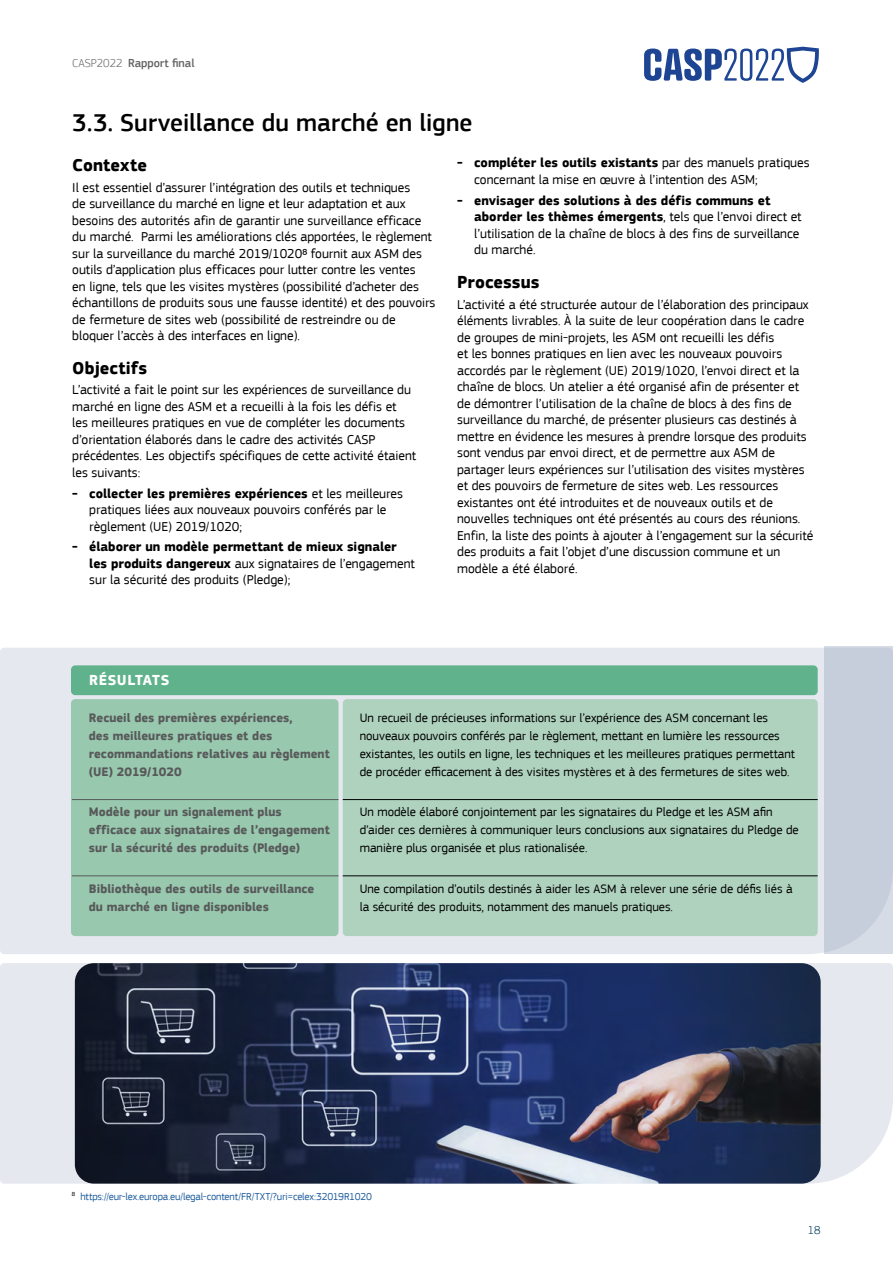
<style>
.page{position:relative;width:893px;height:1263px;background:#fff}
.page>*{position:absolute;margin:0;border:0;box-sizing:border-box;transform-origin:0 0}
.t1{font:500 25.5px "EC Square Sans Pro";color:#000}
.t2{font:700 18px "EC Square Sans Pro";letter-spacing:.005em;color:#000}
.t3{font:700 15px "EC Square Sans Pro";letter-spacing:.035em;color:#fff}
.t4{font:13.5px/16.5px "EC Square Sans Pro";color:#000}
.t5{font:700 13.5px/16.5px "EC Square Sans Pro";color:#000}
.t6{font:12.75px/18px "EC Square Sans Pro";color:#000}
.t7{font:700 12.75px/18px "EC Square Sans Pro";color:#58595b}
.t8{font:500 12px "EC Square Sans Pro";color:#636466}
.t9{font:300 12px "EC Square Sans Pro";color:#02405d}
.t10{font:10.5px "EC Square Sans Pro";letter-spacing:-.02em;color:#215e9e}
.s1{font-weight:300}
.s2{font-weight:700}
.s3{font-weight:400}
</style>
<div class="page">
<div style="left:0;top:648px;width:824px;height:306px;background:#e6e8ef"></div>
<div style="left:71px;top:699px;width:267px;height:237px;background:#98c8ad;border-radius:4px"></div>
<div style="left:71px;top:665px;width:747px;height:30px;background:#5fb28b;border-radius:4px"></div>
<div style="left:343px;top:699px;width:475px;height:237px;background:#afd2be;border-radius:4px"></div>
<hr style="left:343px;top:799px;width:475px;height:1px;background:#000">
<hr style="left:343px;top:875px;width:475px;height:1px;background:#000">
<div style="left:824px;top:646px;width:69px;height:308px;background:linear-gradient(to right,#c6cedc,#c8d0de)"></div>
<div style="left:0;top:963px;width:893px;height:221px;background:#e6e8ef"></div>
<img style="left:75px;top:963px;width:746px;height:221px">
<hr style="left:72px;top:799px;width:266px;height:1px;background:#58595b">
<hr style="left:72px;top:875px;width:266px;height:1px;background:#58595b">
<svg style="left:644px;top:47px;width:175px;height:36px"></svg>
<p class="t8" style="left:72px;top:56px;width:124px"><span class="s1">CASP2022</span> Rapport final</p>
<h1 class="t1" style="left:72px;top:107px;width:402px">3.3. Surveillance du marché en ligne</h1>
<h2 class="t2" style="left:72px;top:154px;width:76px">Contexte</h2>
<p class="t4" style="left:72px;top:179px;width:365px">Il est essentiel d’assurer l’intégration des outils et techniques<br>de surveillance du marché en ligne et leur adaptation et aux besoins des autorités afin de garantir une surveillance efficace du marché. Parmi les améliorations clés apportées, le règlement sur la surveillance du marché 2019/10208 fournit aux ASM des outils d’application plus efficaces pour lutter contre les ventes<br>en ligne, tels que les visites mystères (possibilité d’acheter des échantillons de produits sous une fausse identité) et des pouvoirs de fermeture de sites web (possibilité de restreindre ou de bloquer l’accès à des interfaces en ligne).</p>
<h2 class="t2" style="left:72px;top:357px;width:76px">Objectifs</h2>
<p class="t4" style="left:72px;top:382px;width:345px">L’activité a fait le point sur les expériences de surveillance du marché en ligne des ASM et a recueilli à la fois les défis et<br>les meilleures pratiques en vue de compléter les documents d’orientation élaborés dans le cadre des activités CASP précédentes. Les objectifs spécifiques de cette activité étaient les suivants:</p>
<p class="t4" style="left:89px;top:485px;width:315px;text-indent:-17px"><span class="s2">- collecter les premières expériences</span> et les meilleures pratiques liées aux nouveaux pouvoirs conférés par le règlement (UE) 2019/1020;</p>
<p class="t5" style="left:89px;top:539px;width:327px;text-indent:-17px">- élaborer un modèle permettant de mieux signaler les produits dangereux <span class="s3">aux signataires de l’engagement sur la sécurité des produits (Pledge);</span></p>
<p class="t4" style="left:474px;top:155px;width:337px;text-indent:-17px"><span class="s2">- compléter les outils existants</span> par des manuels pratiques concernant la mise en œuvre à l’intention des ASM;</p>
<p class="t4" style="left:474px;top:192px;width:329px;text-indent:-17px"><span class="s2">- envisager des solutions à des défis communs et aborder les thèmes émergents</span>, tels que l’envoi direct et l’utilisation de la chaîne de blocs à des fins de surveillance du marché.</p>
<h2 class="t2" style="left:457px;top:271px;width:84px">Processus</h2>
<p class="t4" style="left:457px;top:296px;width:358px">L’activité a été structurée autour de l’élaboration des principaux éléments livrables. À la suite de leur coopération dans le cadre de groupes de mini-projets, les ASM ont recueilli les défis<br>et les bonnes pratiques en lien avec les nouveaux pouvoirs accordés par le règlement (UE) 2019/1020, l’envoi direct et la chaîne de blocs. Un atelier a été organisé afin de présenter et de démontrer l’utilisation de la chaîne de blocs à des fins de surveillance du marché, de présenter plusieurs cas destinés à mettre en évidence les mesures à prendre lorsque des produits sont vendus par envoi direct, et de permettre aux ASM de partager leurs expériences sur l’utilisation des visites mystères et des pouvoirs de fermeture de sites web. Les ressources existantes ont été introduites et de nouveaux outils et de nouvelles techniques ont été présentés au cours des réunions.<br>Enfin, la liste des points à ajouter à l’engagement sur la sécurité des produits a fait l’objet d’une discussion commune et un modèle a été élaboré.</p>
<p class="t3" style="left:89px;top:671px;width:82px">RÉSULTATS</p>
<p class="t7" style="left:89px;top:709px;width:243px">Recueil des premières expériences,<br>des meilleures pratiques et des recommandations relatives au règlement (UE) 2019/1020</p>
<p class="t7" style="left:89px;top:804px;width:243px">Modèle pour un signalement plus efficace aux signataires de l’engagement sur la sécurité des produits (Pledge)</p>
<p class="t7" style="left:89px;top:880px;width:227px">Bibliothèque des outils de surveillance du marché en ligne disponibles</p>
<p class="t6" style="left:360px;top:709px;width:437px">Un recueil de précieuses informations sur l’expérience des ASM concernant les nouveaux pouvoirs conférés par le règlement, mettant en lumière les ressources existantes, les outils en ligne, les techniques et les meilleures pratiques permettant de procéder efficacement à des visites mystères et à des fermetures de sites web.</p>
<p class="t6" style="left:360px;top:803px;width:441px">Un modèle élaboré conjointement par les signataires du Pledge et les ASM afin d’aider ces dernières à communiquer leurs conclusions aux signataires du Pledge de manière plus organisée et plus rationalisée.</p>
<p class="t6" style="left:360px;top:879px;width:434px">Une compilation d’outils destinés à aider les ASM à relever une série de défis liés à la sécurité des produits, notamment des manuels pratiques.</p>
<p class="t10" style="left:72px;top:1190px;width:301px"><sup>8</sup> https://eur-lex.europa.eu/legal-content/FR/TXT/?uri=celex:32019R1020</p>
<p class="t9" style="left:808px;top:1223px;width:14px">18</p>
</div>
